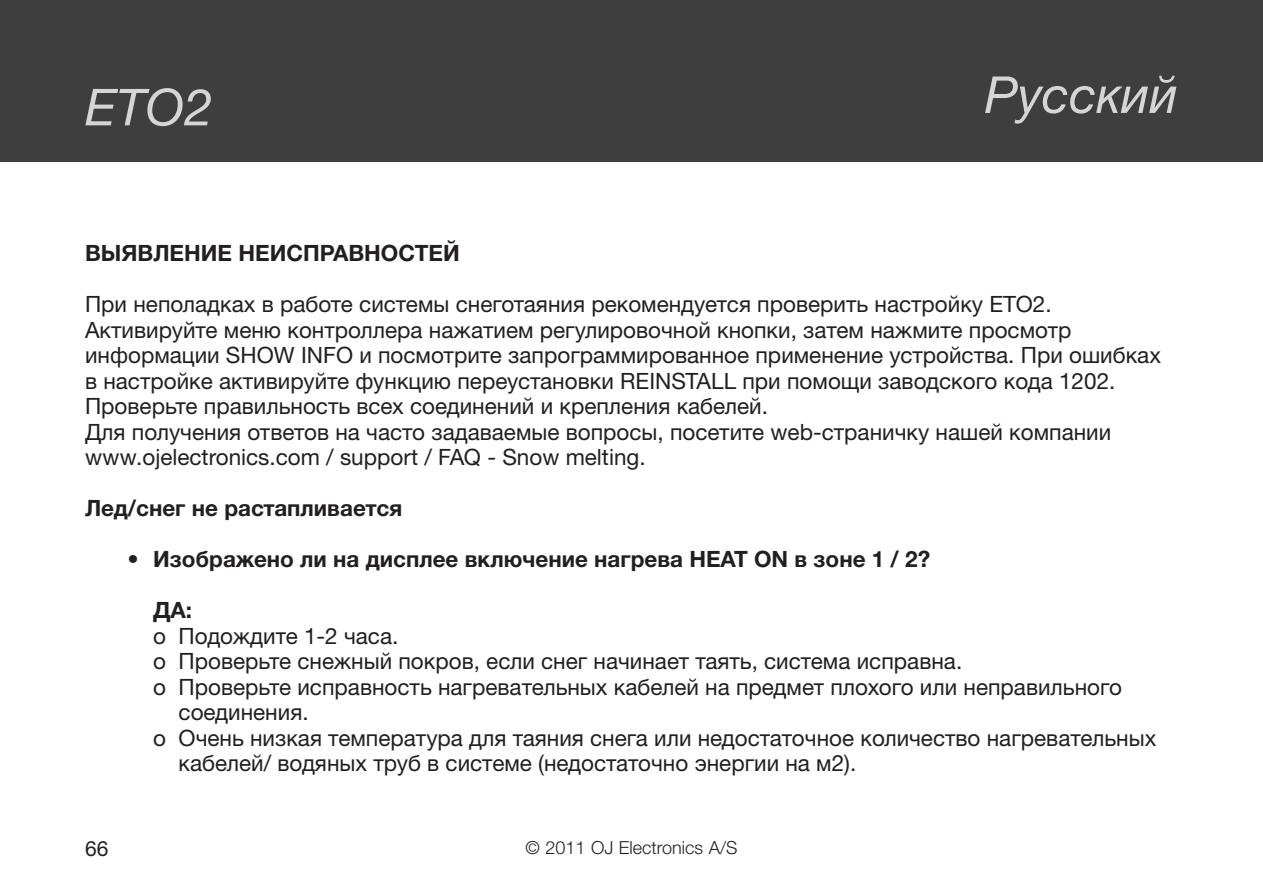
<style>
.page{position:relative;width:1263px;height:893px;background:#fff}
.page>*{position:absolute;margin:0;border:0;box-sizing:border-box;transform-origin:0 0}
.t1{font:italic 51px "Helvetica Neue LTW1 G";color:#d4d5d7}
.t2{font:italic 51px "Helvetica Neue";color:#d4d5d7}
.t3{font:22.5px/25.5px "Helvetica Neue LTW1 G";color:#231f20}
.t4{font:700 22.5px "Helvetica Neue LTW1 G";color:#231f20}
.t5{font:21px "Helvetica Neue";color:#231f20}
.t6{font:300 18px "Helvetica Neue";color:#231f20}
</style>
<div class="page">
<div style="left:0;top:0;width:1263px;height:162px;background:#3e3e3f"></div>
<h1 class="t2" style="left:85px;top:77px;width:129px">ETO2</h1>
<h1 class="t1" style="left:985px;top:77px;width:195px">Русский</h1>
<p class="t4" style="left:85px;top:245px;width:376px">ВЫЯВЛЕНИЕ НЕИСПРАВНОСТЕЙ</p>
<p class="t3" style="left:85px;top:293px;width:1077px">При неполадках в работе системы снеготаяния рекомендуется проверить настройку ЕТО2.<br>Активируйте меню контроллера нажатием регулировочной кнопки, затем нажмите просмотр информации SHOW INFO и посмотрите запрограммированное применение устройства. При ошибках в настройке активируйте функцию переустановки REINSTALL при помощи заводского кода 1202.<br>Проверьте правильность всех соединений и крепления кабелей.<br>Для получения ответов на часто задаваемые вопросы, посетите web-страничку нашей компании www.ojelectronics.com / support / FAQ - Snow melting.</p>
<p class="t4" style="left:85px;top:500px;width:319px">Лед/снег не растапливается</p>
<p class="t4" style="left:128px;top:551px;width:804px">• Изображено ли на дисплее включение нагрева HEAT ON в зоне 1 / 2?</p>
<p class="t4" style="left:153px;top:602px;width:40px">ДА:</p>
<p class="t3" style="left:153px;top:625px;width:247px">o Подождите 1-2 часа.</p>
<p class="t3" style="left:153px;top:650px;width:811px">o Проверьте снежный покров, если снег начинает таять, система исправна.</p>
<p class="t3" style="left:153px;top:676px;width:970px">o Проверьте исправность нагревательных кабелей на предмет плохого или неправильного</p>
<p class="t3" style="left:179px;top:701px;width:132px">соединения.</p>
<p class="t3" style="left:153px;top:727px;width:1005px">o Очень низкая температура для таяния снега или недостаточное количество нагревательных</p>
<p class="t3" style="left:179px;top:752px;width:679px">кабелей/ водяных труб в системе (недостаточно энергии на м2).</p>
<p class="t5" style="left:85px;top:841px;width:25px">66</p>
<p class="t6" style="left:526px;top:837px;width:213px">© 2011 OJ Electronics A/S</p>
</div>
